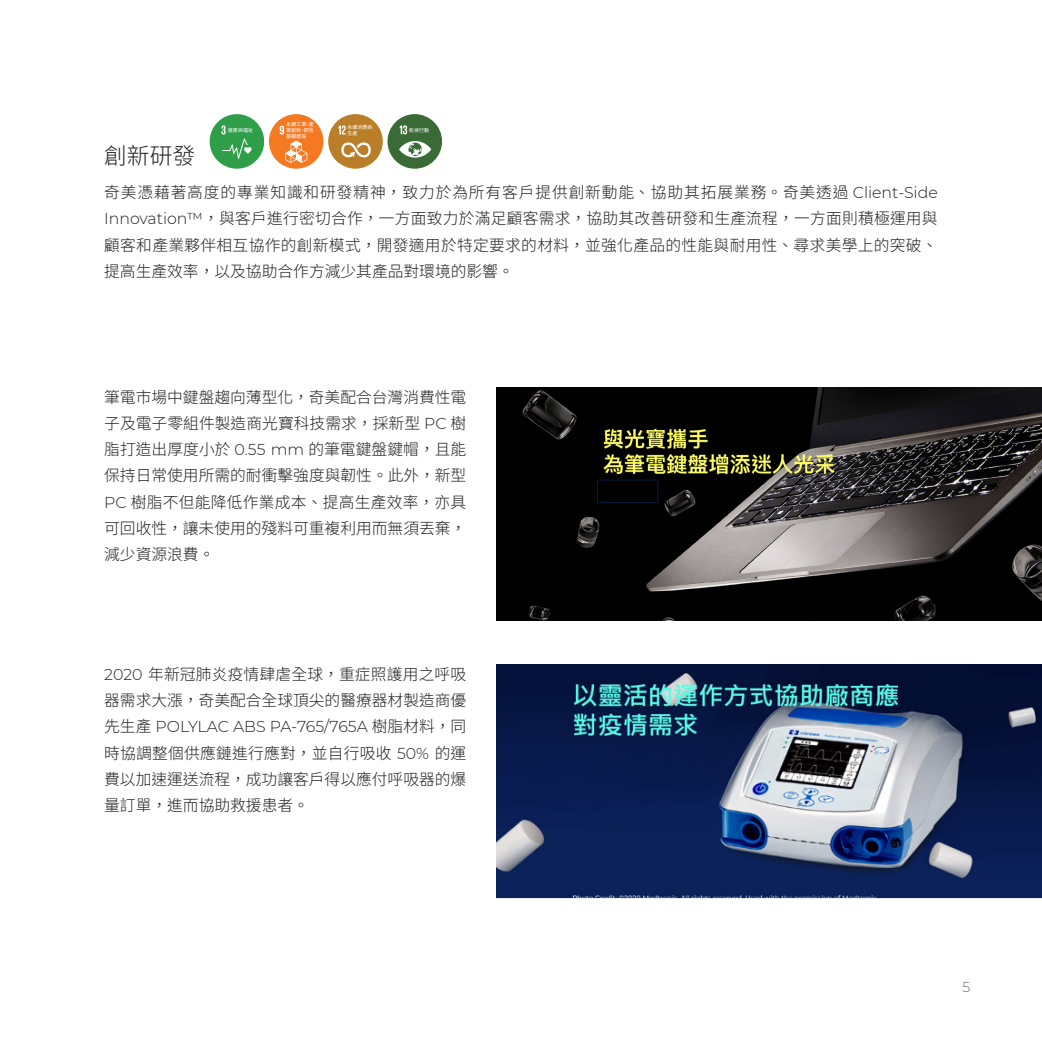
<style>
.page{position:relative;width:1042px;height:1042px;background:#fff}
.page>*{position:absolute;margin:0;border:0;box-sizing:border-box;transform-origin:0 0}
.t1{font:300 22.75px "Source Han Sans TC";color:#231f20}
.t2{font:300 15.75px/26.2px "Source Han Sans TC";color:#231f20;text-align:justify}
.t3{font:300 15.75px "Montserrat";color:#231f20}
.t4{font:200 14px "Montserrat";color:#231f20}
.t5{font:5.08px/6.1px "Noto Sans CJ Ktc";color:#fff;text-align:justify}
.s1{font-family:"Montserrat"}
.s2{font-family:"Source Han Sans TC"}
</style>
<div class="page">
<img style="left:496px;top:664px;width:546px;height:234px">
<img style="left:496px;top:387px;width:546px;height:233px">
<div style="left:597px;top:480px;width:61px;height:23px;background:#000;border:1px solid #041e42"></div>
<div style="left:387px;top:114px;width:55px;height:55px;background:#3a6b36;border-radius:27px"></div>
<svg style="left:400px;top:125px;width:7px;height:9px"></svg>
<svg style="left:399px;top:141px;width:32px;height:17px"></svg>
<div style="left:269px;top:114px;width:54px;height:55px;background:#f47921;border-radius:27px"></div>
<svg style="left:280px;top:126px;width:4px;height:9px"></svg>
<svg style="left:285px;top:141px;width:22px;height:22px"></svg>
<div style="left:328px;top:114px;width:55px;height:55px;background:#b97e27;border-radius:27px"></div>
<svg style="left:338px;top:125px;width:8px;height:9px"></svg>
<svg style="left:341px;top:142px;width:30px;height:15px"></svg>
<div style="left:210px;top:114px;width:54px;height:55px;background:#2e9e48;border-radius:27px"></div>
<svg style="left:221px;top:126px;width:30px;height:33px"></svg>
<p class="t5" style="left:228px;top:127px;width:27px">健康與福祉</p>
<p class="t5" style="left:286px;top:121px;width:29px">永續工業、產業創新、韌性基礎建設</p>
<p class="t5" style="left:347px;top:124px;width:27px">永續消費與生產</p>
<p class="t5" style="left:409px;top:127px;width:22px">氣候行動</p>
<h1 class="t1" style="left:104px;top:143px;width:93px">創新研發</h1>
<p class="t2" style="left:104px;top:179px;width:835px">奇美憑藉著高度的專業知識和研發精神，致力於為所有客戶提供創新動能、協助其拓展業務。奇美透過 <span class="s1">Client-Side Innovation™</span>，與客戶進行密切合作，一方面致力於滿足顧客需求，協助其改善研發和生產流程，一方面則積極運用與顧客和產業夥伴相互協作的創新模式，開發適用於特定要求的材料，並強化產品的性能與耐用性、尋求美學上的突破、提高生產效率，以及協助合作方減少其產品對環境的影響。</p>
<p class="t2" style="left:104px;top:384px;width:364px">筆電市場中鍵盤趨向薄型化，奇美配合台灣消費性電子及電子零組件製造商光寶科技需求，採新型 <span class="s1">PC</span> 樹脂打造出厚度小於 <span class="s1">0.55 mm</span> 的筆電鍵盤鍵帽，且能保持日常使用所需的耐衝擊強度與韌性。此外，新型<span class="s1">PC</span> 樹脂不但能降低作業成本、提高生產效率，亦具可回收性，讓未使用的殘料可重複利用而無須丟棄，減少資源浪費。</p>
<p class="t2" style="left:104px;top:661px;width:364px"><span class="s1">2020</span> 年新冠肺炎疫情肆虐全球，重症照護用之呼吸器需求大漲，奇美配合全球頂尖的醫療器材製造商優</p>
<p class="t3" style="left:104px;top:716px;width:364px"><span class="s2">先生產</span> POLYLAC ABS PA-765/765A <span class="s2">樹脂材料，同</span></p>
<p class="t2" style="left:104px;top:740px;width:364px">時協調整個供應鏈進行應對，並自行吸收 <span class="s1">50%</span> 的運費以加速運送流程，成功讓客戶得以應付呼吸器的爆量訂單，進而協助救援患者。</p>
<p class="t4" style="left:962px;top:977px;width:9px">5</p>
</div>
